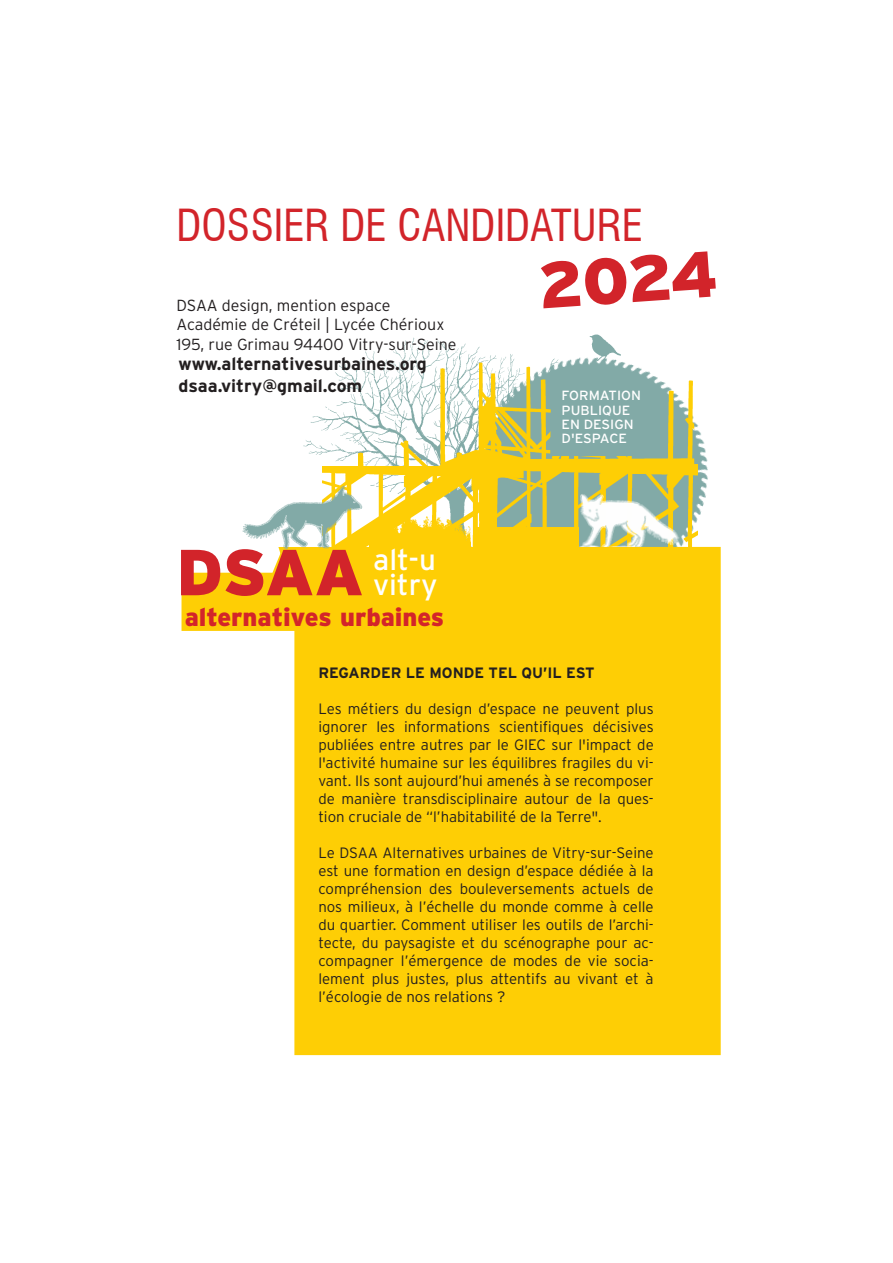
<style>
.page{position:relative;width:893px;height:1263px;background:#fff}
.page>*{position:absolute;margin:0;border:0;box-sizing:border-box;transform-origin:0 0}
.t1{font:900 64.8px "Interstate";color:#d2242a}
.t2{font:condensed 43.2px "Swiss 721 BT";color:#d2242a}
.t3{font:29.55px "Interstate";color:#fff}
.t4{font:900 25.35px "Interstate";color:#d3242a}
.Texte_courant{font:700 17.85px "Interstate";color:#231f20}
.Texte_courant-2{font:300 16.05px "Interstate";color:#231f20}
.Texte_courant-3{font:300 15px/18px "Interstate";color:#231f20;text-align:justify}
.Style_de_paragraphe_1{font:700 15px "Interstate";color:#231f20}
.Texte_courant-4{font:13.35px "Interstate";color:#fff;scale:1.04 1}
</style>
<div class="page">
<img style="left:694px;top:422px;width:27px;height:125px">
<img style="left:303px;top:336px;width:287px;height:119px">
<img style="left:523px;top:464px;width:174px;height:83px">
<img style="left:482px;top:467px;width:41px;height:61px">
<img style="left:338px;top:351px;width:356px;height:116px">
<img style="left:560px;top:485px;width:125px;height:62px">
<div style="left:294px;top:547px;width:427px;height:508px;background:#fece05"></div>
<svg style="left:182px;top:456px;width:300px;height:175px"></svg>
<div style="left:476px;top:528px;width:103px;height:22px;background:#fece05"></div>
<div style="left:482px;top:472px;width:11px;height:61px;background:#fece05"></div>
<img style="left:369px;top:513px;width:101px;height:34px">
<img style="left:236px;top:481px;width:132px;height:82px">
<img style="left:590px;top:334px;width:30px;height:26px">
<p class="t2" style="left:176px;top:199px;width:468px">DOSSIER DE CANDIDATURE</p>
<p class="t1" style="left:536px;top:247px;width:181px;rotate:-4deg">2024</p>
<p class="Texte_courant-2" style="left:176px;top:296px;width:215px">DSAA design, mention espace</p>
<p class="Texte_courant-2" style="left:176px;top:315px;width:269px">Académie de Créteil | Lycée Chérioux</p>
<p class="Texte_courant-2" style="left:176px;top:334px;width:282px">195, rue Grimau 94400 Vitry-sur-Seine</p>
<p class="Texte_courant" style="left:178px;top:353px;width:250px">www.alternativesurbaines.org</p>
<p class="Texte_courant" style="left:178px;top:375px;width:185px">dsaa.vitry@gmail.com</p>
<p class="t3" style="left:373px;top:541px;width:64px">alt-u</p>
<p class="t3" style="left:373px;top:567px;width:66px">vitry</p>
<p class="t1" style="left:176px;top:533px;width:189px">DSAA</p>
<p class="t4" style="left:185px;top:601px;width:261px">alternatives urbaines</p>
<p class="Texte_courant-4" style="left:562px;top:387px;width:78px">FORMATION</p>
<p class="Texte_courant-4" style="left:562px;top:402px;width:68px">PUBLIQUE</p>
<p class="Texte_courant-4" style="left:562px;top:416px;width:71px">EN DESIGN</p>
<p class="Texte_courant-4" style="left:562px;top:431px;width:64px">D'ESPACE</p>
<p class="Style_de_paragraphe_1" style="left:318px;top:664px;width:278px">REGARDER LE MONDE TEL QU’IL EST</p>
<p class="Texte_courant-3" style="left:318px;top:700px;width:337px">Les métiers du design d’espace ne peuvent plus ignorer les informations scientifiques décisives publiées entre autres par le GIEC sur l'impact de l'activité humaine sur les équilibres fragiles du vi&shy;vant. Ils sont aujourd’hui amenés à se recomposer de manière transdisciplinaire autour de la ques&shy;tion cruciale de “l’habitabilité de la Terre".</p>
<p class="Texte_courant-3" style="left:318px;top:844px;width:337px">Le DSAA Alternatives urbaines de Vitry-sur-Seine est une formation en design d’espace dédiée à la compréhension des bouleversements actuels de nos milieux, à l’échelle du monde comme à celle du quartier. Comment utiliser les outils de l’archi&shy;tecte, du paysagiste et du scénographe pour ac&shy;compagner l’émergence de modes de vie socia&shy;lement plus justes, plus attentifs au vivant et à l’écologie de nos relations ?</p>
</div>
